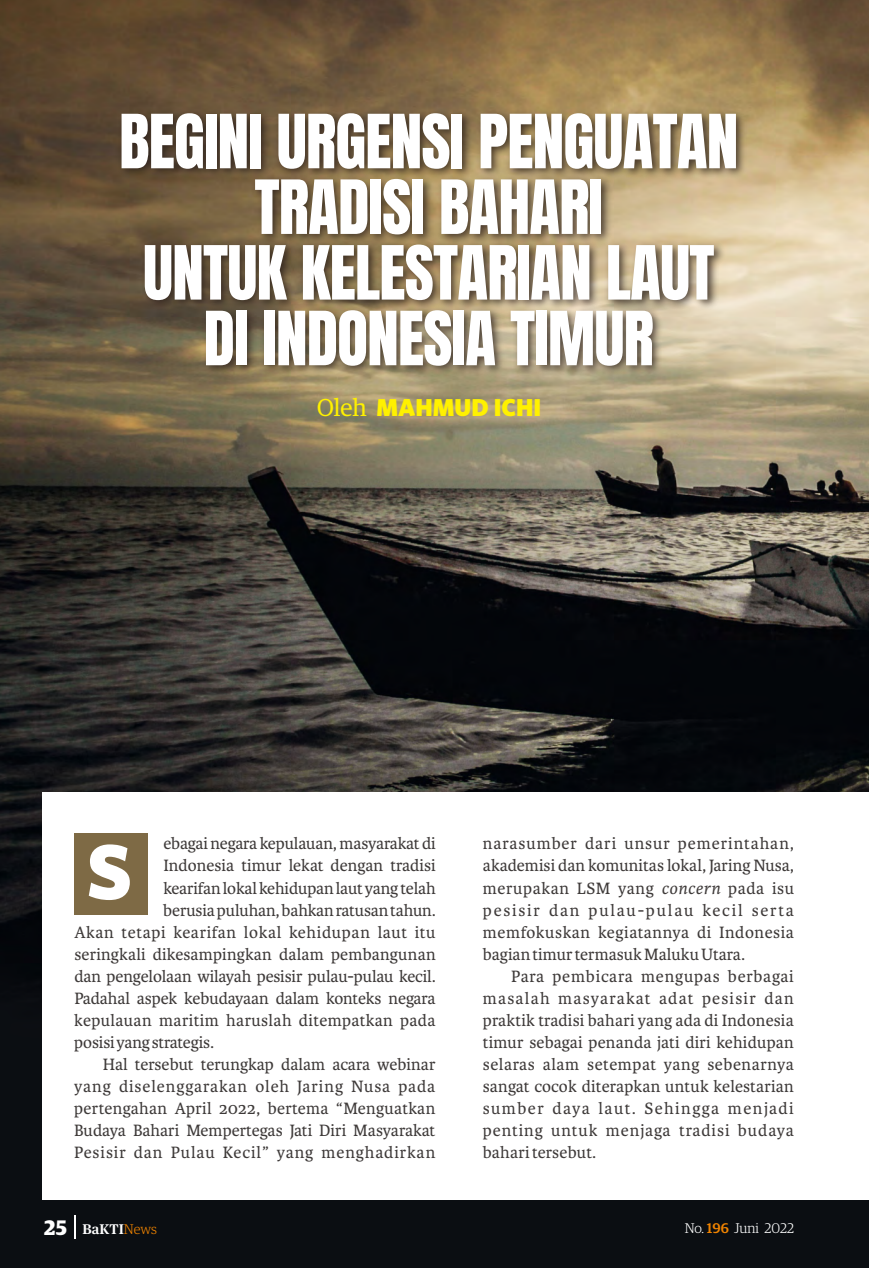
<style>
.page{position:relative;width:869px;height:1268px;background:#fff}
.page>*{position:absolute;margin:0;border:0;box-sizing:border-box;transform-origin:0 0}
.t1{font:900 78.75px "Whitney";color:#fff}
.t2{font:63.52px/65.6px "Anton";letter-spacing:-.015em;color:#fff;text-align:center}
.t3{font:900 24.5px "Whitney";color:#fff100}
.t4{font:17.5px/22.1px "Karmina";color:#3e3a39;text-align:justify}
.t5{font:17.5px "Karmina";letter-spacing:.05em;color:#3e3a39}
.t6{font:17.5px "Karmina";letter-spacing:.035em;color:#3e3a39}
.t7{font:17.5px "Karmina";letter-spacing:.02em;color:#3e3a39}
.t8{font:600 14px "Publico Text";color:#fff}
.t9{font:300 14px "Guardian Egyp";color:#fff}
.t10{font:500 14px "Guardian Egyp";color:#f08300}
.s1{font-family:"Guardian Egyp";font-weight:400}
.s2{font-style:italic}
.s3{font-family:"Guardian Egyp";font-weight:700;font-size:21px}
.s4{font-family:"Guardian Egyp";font-weight:300;color:#f08300}
</style>
<div class="page">
<img style="left:0;top:0;width:868px;height:1267px">
<div style="left:42px;top:792px;width:826px;height:407px;background:#fff"></div>
<svg style="left:74px;top:1215px;width:1px;height:23px"></svg>
<div style="left:74px;top:833px;width:74px;height:81px;background:#7e6a45"></div>
<img style="left:116px;top:108px;width:629px;height:268px">
<h2 class="t2" style="left:119px;top:110px;width:620px">BEGINI URGENSI PENGUATAN<br>TRADISI BAHARI<br>UNTUK KELESTARIAN LAUT<br>DI INDONESIA TIMUR</h2>
<h3 class="t3" style="left:317px;top:396px;width:225px"><span class="s1">Oleh</span> MAHMUD ICHI</h3>
<p class="t4" style="left:163px;top:834px;width:274px">ebagai negara kepulauan, masyarakat di</p>
<p class="t4" style="left:163px;top:856px;width:274px">Indonesia timur lekat dengan tradisi</p>
<p class="t4" style="left:163px;top:878px;width:274px">kearifan lokal kehidupan laut yang telah</p>
<p class="t4" style="left:163px;top:900px;width:274px">berusia puluhan, bahkan ratusan tahun.</p>
<p class="t6" style="left:74px;top:925px;width:362px">Akan tetapi kearifan lokal kehidupan laut itu</p>
<p class="t4" style="left:74px;top:944px;width:362px">seringkali dikesampingkan dalam pembangunan</p>
<p class="t4" style="left:74px;top:966px;width:362px">dan pengelolaan wilayah pesisir pulau-pulau kecil.</p>
<p class="t4" style="left:74px;top:988px;width:362px">Padahal aspek kebudayaan dalam konteks negara</p>
<p class="t7" style="left:74px;top:1013px;width:362px">kepulauan maritim haruslah ditempatkan pada</p>
<p class="t4" style="left:74px;top:1032px;width:141px">posisi yang strategis.</p>
<p class="t4" style="left:103px;top:1054px;width:334px">Hal tersebut terungkap dalam acara webinar</p>
<p class="t5" style="left:74px;top:1079px;width:362px">yang diselenggarakan oleh Jaring Nusa pada</p>
<p class="t4" style="left:74px;top:1098px;width:362px">pertengahan April 2022, bertema “Menguatkan</p>
<p class="t4" style="left:74px;top:1120px;width:362px">Budaya Bahari Mempertegas Jati Diri Masyarakat</p>
<p class="t5" style="left:74px;top:1146px;width:362px">Pesisir dan Pulau Kecil” yang menghadirkan</p>
<h1 class="t1" style="left:87px;top:836px;width:46px">S</h1>
<p class="t4" style="left:482px;top:834px;width:312px">narasumber dari unsur pemerintahan, akademisi dan komunitas lokal, Jaring Nusa, merupakan LSM yang <span class="s2">concern</span> pada isu pesisir dan pulau-pulau kecil serta memfokuskan kegiatannya di Indonesia bagian timur termasuk Maluku Utara.</p>
<p class="t4" style="left:482px;top:966px;width:312px;text-indent:28px">Para pembicara mengupas berbagai masalah masyarakat adat pesisir dan praktik tradisi bahari yang ada di Indonesia timur sebagai penanda jati diri kehidupan selaras alam setempat yang sebenarnya sangat cocok diterapkan untuk kelestarian sumber daya laut. Sehingga menjadi penting untuk menjaga tradisi budaya bahari tersebut.</p>
<p class="t8" style="left:44px;top:1222px;width:114px"><span class="s3">25</span> BaKTI<span class="s4">News</span></p>
<p class="t9" style="left:684px;top:1222px;width:111px">No. Juni 2022</p>
<p class="t10" style="left:706px;top:1222px;width:23px">196</p>
</div>
